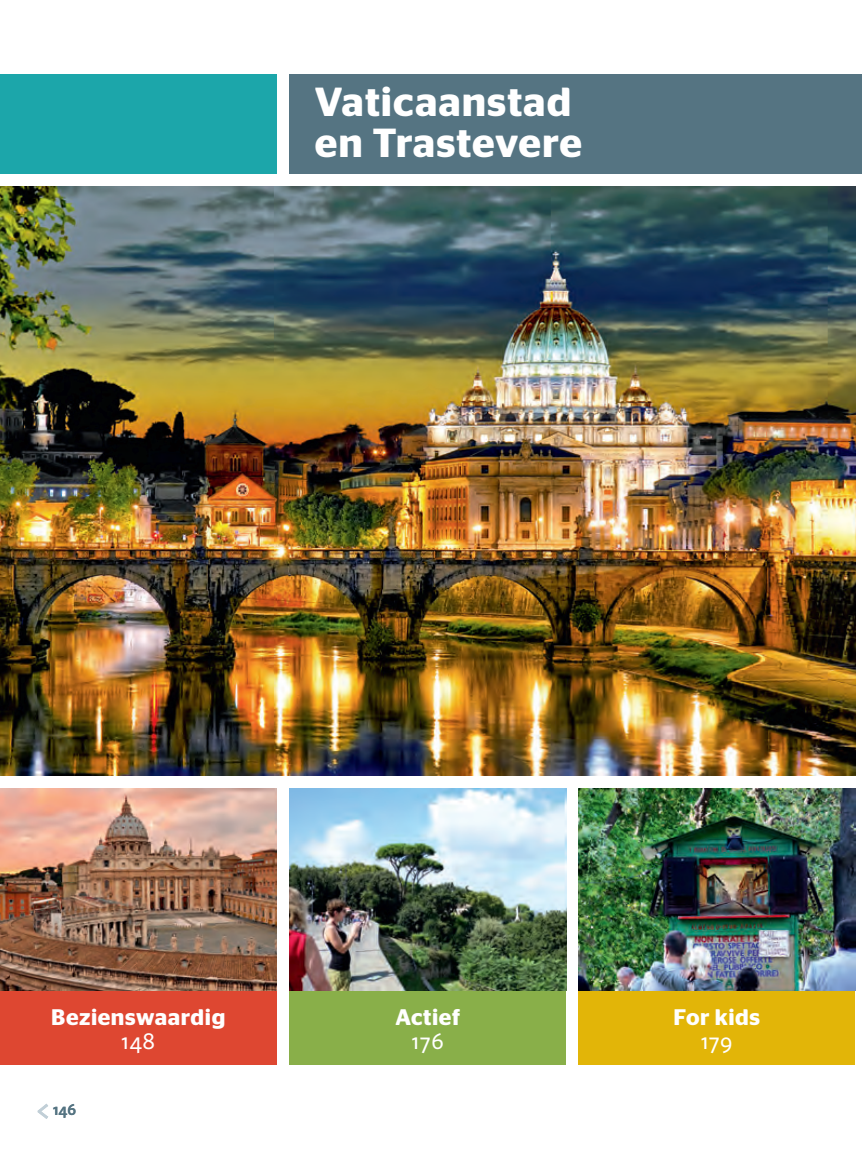
<style>
.page{position:relative;width:862px;height:1149px;background:#fff}
.page>*{position:absolute;margin:0;border:0;box-sizing:border-box;transform-origin:0 0}
.INL_titel_wijk{font:600 40.5px "Stag Sans";letter-spacing:.025em;color:#fff}
.broodtekst_light{font:600 22.5px "Stag Sans";letter-spacing:.025em;color:#fff}
.broodtekst_light-2{font:500 22.5px "Whitney";letter-spacing:.025em;color:#fff}
.t1{font:600 15.75px "Whitney";color:#557482}
</style>
<div class="page">
<div style="left:289px;top:74px;width:572px;height:99px;background:#557482"></div>
<div style="left:0;top:788px;width:276px;height:276px;background:#de4731"></div>
<div style="left:289px;top:788px;width:277px;height:276px;background:#89af49"></div>
<div style="left:578px;top:788px;width:276px;height:276px;background:#e2b508"></div>
<div style="left:0;top:74px;width:276px;height:99px;background:#1ca6aa"></div>
<img style="left:0;top:186px;width:854px;height:589px">
<img style="left:578px;top:788px;width:276px;height:202px">
<img style="left:289px;top:788px;width:277px;height:202px">
<img style="left:0;top:788px;width:276px;height:202px">
<svg style="left:38px;top:1103px;width:10px;height:15px"></svg>
<p class="INL_titel_wijk" style="left:314px;top:79px;width:258px">Vaticaanstad</p>
<p class="INL_titel_wijk" style="left:314px;top:119px;width:269px">en Trastevere</p>
<p class="broodtekst_light" style="left:51px;top:1003px;width:175px">Bezienswaardig</p>
<p class="broodtekst_light-2" style="left:121px;top:1026px;width:35px">148</p>
<p class="t1" style="left:53px;top:1098px;width:25px">146</p>
<p class="broodtekst_light" style="left:395px;top:1003px;width:66px">Actief</p>
<p class="broodtekst_light-2" style="left:411px;top:1026px;width:33px">176</p>
<p class="broodtekst_light" style="left:673px;top:1003px;width:88px">For kids</p>
<p class="broodtekst_light-2" style="left:700px;top:1026px;width:33px">179</p>
</div>
